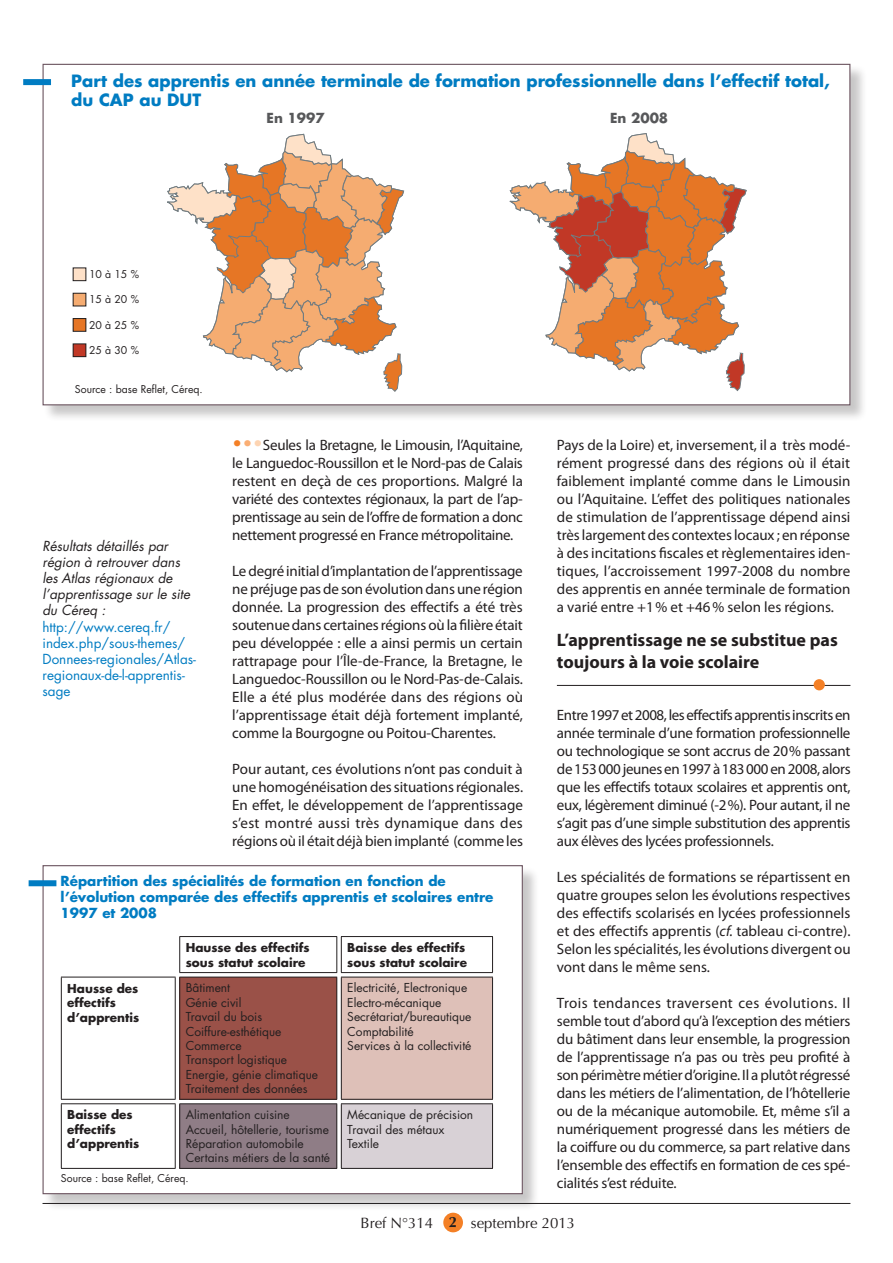
<style>
.page{position:relative;width:893px;height:1263px;background:#fff}
.page>*{position:absolute;margin:0;border:0;box-sizing:border-box;transform-origin:0 0}
.t1{font:700 18px/21.6px "Myriad Pro";color:#231f20}
.t2{font:700 16.5px/19.8px "Futura";color:#007cc2}
.t3{font:15px/18px "Myriad Pro";letter-spacing:-.01em;color:#231f20;text-align:justify}
.t4{font:15px "Optima";color:#231f20}
.t5{font:700 15px "Optima";color:#231f20}
.t6{font:700 13.5px/16.2px "Futura";color:#007cc2}
.t7{font:13.5px/16.2px "Futura";color:#007cc2}
.t8{font:italic 13.5px/16.2px "Futura";color:#231f20}
.t9{font:700 13.5px "Futura";color:#57585a}
.t10{font:12px/14.4px "Futura";color:#231f20}
.t11{font:700 12px/14.4px "Futura";color:#231f20}
.t12{font:10.5px "Futura";color:#231f20}
.s1{font-style:italic}
</style>
<div class="page">
<div style="left:43px;top:866px;width:497px;height:345px;background:#231f20;opacity:.25"></div>
<div style="left:43px;top:866px;width:479px;height:328px;background:#fff"></div>
<div style="left:43px;top:865px;width:480px;height:329px;border:1px solid #6c5560"></div>
<hr style="left:43px;top:1203px;width:807px;height:1px;background:#231f20">
<div style="left:443px;top:1213px;width:20px;height:19px;background:#f48026;border-radius:50%"></div>
<div style="left:43px;top:65px;width:824px;height:358px;background:#231f20;opacity:.25"></div>
<div style="left:43px;top:64px;width:807px;height:341px;background:#fff"></div>
<div style="left:23px;top:79px;width:28px;height:6px;background:#007cc2"></div>
<hr style="left:557px;top:685px;width:293px;height:1px;background:#231f20">
<div style="left:29px;top:880px;width:27px;height:6px;background:#007cc2"></div>
<div style="left:814px;top:679px;width:11px;height:11px;background:#f48026;border-radius:50%"></div>
<div style="left:180px;top:977px;width:157px;height:122px;background:#9a5148"></div>
<div style="left:341px;top:977px;width:152px;height:122px;background:#dec0b8"></div>
<div style="left:180px;top:1104px;width:157px;height:64px;background:#8f7d86"></div>
<div style="left:341px;top:1104px;width:152px;height:64px;background:#d8d1d6"></div>
<hr style="left:179px;top:936px;width:158px;height:1px;background:#231f20">
<hr style="left:179px;top:937px;width:1px;height:35px;background:#231f20">
<hr style="left:336px;top:937px;width:1px;height:35px;background:#231f20">
<hr style="left:179px;top:972px;width:158px;height:1px;background:#231f20">
<hr style="left:341px;top:936px;width:152px;height:1px;background:#231f20">
<hr style="left:341px;top:937px;width:1px;height:35px;background:#231f20">
<hr style="left:492px;top:937px;width:1px;height:35px;background:#231f20">
<hr style="left:341px;top:972px;width:152px;height:1px;background:#231f20">
<hr style="left:61px;top:977px;width:115px;height:1px;background:#231f20">
<hr style="left:61px;top:977px;width:1px;height:122px;background:#231f20">
<hr style="left:175px;top:977px;width:1px;height:122px;background:#231f20">
<hr style="left:61px;top:1099px;width:115px;height:1px;background:#231f20">
<hr style="left:61px;top:1103px;width:115px;height:1px;background:#231f20">
<hr style="left:61px;top:1104px;width:1px;height:64px;background:#231f20">
<hr style="left:175px;top:1104px;width:1px;height:64px;background:#231f20">
<hr style="left:61px;top:1168px;width:115px;height:1px;background:#231f20">
<hr style="left:179px;top:977px;width:158px;height:1px;background:#231f20">
<hr style="left:179px;top:977px;width:1px;height:122px;background:#231f20">
<hr style="left:336px;top:977px;width:1px;height:122px;background:#231f20">
<hr style="left:179px;top:1099px;width:158px;height:1px;background:#231f20">
<hr style="left:341px;top:977px;width:152px;height:1px;background:#231f20">
<hr style="left:341px;top:977px;width:1px;height:122px;background:#231f20">
<hr style="left:492px;top:977px;width:1px;height:122px;background:#231f20">
<hr style="left:341px;top:1099px;width:152px;height:1px;background:#231f20">
<hr style="left:179px;top:1103px;width:158px;height:1px;background:#231f20">
<hr style="left:179px;top:1104px;width:1px;height:64px;background:#231f20">
<hr style="left:336px;top:1104px;width:1px;height:64px;background:#231f20">
<hr style="left:179px;top:1168px;width:158px;height:1px;background:#231f20">
<hr style="left:341px;top:1103px;width:152px;height:1px;background:#231f20">
<hr style="left:341px;top:1104px;width:1px;height:64px;background:#231f20">
<hr style="left:492px;top:1104px;width:1px;height:64px;background:#231f20">
<hr style="left:341px;top:1168px;width:152px;height:1px;background:#231f20">
<svg style="left:167px;top:133px;width:237px;height:259px"></svg>
<svg style="left:509px;top:133px;width:238px;height:259px"></svg>
<div style="left:73px;top:268px;width:13px;height:13px;background:#fee1c8"></div>
<div style="left:73px;top:268px;width:13px;height:13px;border:1px solid #231f20"></div>
<div style="left:73px;top:293px;width:13px;height:13px;background:#f5ac71"></div>
<div style="left:73px;top:293px;width:13px;height:13px;border:1px solid #231f20"></div>
<div style="left:73px;top:319px;width:13px;height:12px;background:#e67625"></div>
<div style="left:73px;top:318px;width:13px;height:13px;border:1px solid #231f20"></div>
<div style="left:73px;top:344px;width:13px;height:13px;background:#c13826"></div>
<div style="left:73px;top:344px;width:13px;height:13px;border:1px solid #231f20"></div>
<p class="t2" style="left:71px;top:70px;width:760px">Part des apprentis en année terminale de formation professionnelle dans l’effectif total, du CAP au DUT</p>
<p class="t12" style="left:89px;top:267px;width:52px">10 à 15 %</p>
<p class="t12" style="left:89px;top:292px;width:52px">15 à 20 %</p>
<p class="t12" style="left:89px;top:318px;width:52px">20 à 25 %</p>
<p class="t12" style="left:89px;top:343px;width:52px">25 à 30 %</p>
<p class="t12" style="left:75px;top:381px;width:129px">Source : base Reflet, Céreq.</p>
<p class="t9" style="left:267px;top:108px;width:60px">En 1997</p>
<p class="t9" style="left:610px;top:108px;width:60px">En 2008</p>
<p class="t8" style="left:43px;top:537px;width:149px">Résultats détaillés par région à retrouver dans les Atlas régionaux de l’apprentissage sur le site du Céreq :</p>
<p class="t7" style="left:43px;top:618px;width:155px">http://www.cereq.fr/ index.php/sous-themes/<br>Donnees-regionales/Atlas&shy;regionaux-de-l-apprentis&shy;sage</p>
<p class="t3" style="left:232px;top:436px;width:292px;text-indent:31px">Seules la Bretagne, le Limousin, l’Aquitaine, le Languedoc-Roussillon et le Nord-pas de Calais restent en deçà de ces proportions. Malgré la variété des contextes régionaux, la part de l’ap&shy;prentissage au sein de l’offre de formation a donc nettement progressé en France métropolitaine.</p>
<p class="t3" style="left:232px;top:562px;width:292px">Le degré initial d’implantation de l’apprentissage ne préjuge pas de son évolution dans une région donnée. La progression des effectifs a été très soutenue dans certaines régions où la filière était peu développée : elle a ainsi permis un certain rattrapage pour l’Île-de-France, la Bretagne, le Languedoc-Roussillon ou le Nord-Pas-de-Calais.<br>Elle a été plus modérée dans des régions où l’apprentissage était déjà fortement implanté, comme la Bourgogne ou Poitou-Charentes.</p>
<p class="t3" style="left:232px;top:760px;width:292px">Pour autant, ces évolutions n’ont pas conduit à une homogénéisation des situations régionales.<br>En effet, le développement de l’apprentissage s’est montré aussi très dynamique dans des régions où il était déjà bien implanté (comme les</p>
<p class="t6" style="left:61px;top:872px;width:434px">Répartition des spécialités de formation en fonction de l’évolution comparée des effectifs apprentis et scolaires entre<br>1997 et 2008</p>
<p class="t11" style="left:186px;top:940px;width:125px">Hausse des effectifs sous statut scolaire</p>
<p class="t11" style="left:347px;top:940px;width:121px">Baisse des effectifs sous statut scolaire</p>
<p class="t11" style="left:67px;top:981px;width:73px">Hausse des effectifs d’apprentis</p>
<p class="t10" style="left:186px;top:981px;width:134px">Bâtiment<br>Génie civil<br>Travail du bois<br>Coiffure-esthétique<br>Commerce<br>Transport logistique<br>Energie, génie climatique<br>Traitement des données</p>
<p class="t10" style="left:347px;top:981px;width:126px">Electricité, Electronique<br>Electro-mécanique<br>Secrétariat/bureautique<br>Comptabilité<br>Services à la collectivité</p>
<p class="t11" style="left:67px;top:1107px;width:73px">Baisse des effectifs d’apprentis</p>
<p class="t10" style="left:186px;top:1107px;width:146px">Alimentation cuisine<br>Accueil, hôtellerie, tourisme<br>Réparation automobile<br>Certains métiers de la santé</p>
<p class="t10" style="left:347px;top:1107px;width:127px">Mécanique de précision<br>Travail des métaux<br>Textile</p>
<p class="t12" style="left:61px;top:1170px;width:129px">Source : base Reflet, Céreq.</p>
<p class="t3" style="left:557px;top:436px;width:295px">Pays de la Loire) et, inversement, il a très modé&shy;rément progressé dans des régions où il était faiblement implanté comme dans le Limousin ou l’Aquitaine. L’effet des politiques nationales de stimulation de l’apprentissage dépend ainsi très largement des contextes locaux ; en réponse à des incitations fiscales et règlementaires iden&shy;tiques, l’accroissement 1997-2008 du nombre des apprentis en année terminale de formation a varié entre +1% et +46% selon les régions.</p>
<p class="t1" style="left:557px;top:629px;width:282px">L’apprentissage ne se substitue pas toujours à la voie scolaire</p>
<p class="t3" style="left:557px;top:706px;width:295px">Entre 1997 et 2008, les effectifs apprentis inscrits en année terminale d’une formation professionnelle ou technologique se sont accrus de 20% passant de 153 000 jeunes en 1997 à 183 000 en 2008, alors que les effectifs totaux scolaires et apprentis ont, eux, légèrement diminué (-2%). Pour autant, il ne s’agit pas d’une simple substitution des apprentis aux élèves des lycées professionnels.</p>
<p class="t3" style="left:557px;top:868px;width:295px">Les spécialités de formations se répartissent en quatre groupes selon les évolutions respectives des effectifs scolarisés en lycées professionnels et des effectifs apprentis (<span class="s1">cf.</span> tableau ci-contre).<br>Selon les spécialités, les évolutions divergent ou vont dans le même sens.</p>
<p class="t3" style="left:557px;top:994px;width:295px">Trois tendances traversent ces évolutions. Il semble tout d’abord qu’à l’exception des métiers du bâtiment dans leur ensemble, la progression de l’apprentissage n’a pas ou très peu profité à son périmètre métier d’origine. Il a plutôt régressé dans les métiers de l’alimentation, de l’hôtellerie ou de la mécanique automobile. Et, même s’il a numériquement progressé dans les métiers de la coiffure ou du commerce, sa part relative dans l’ensemble des effectifs en formation de ces spé&shy;cialités s’est réduite.</p>
<p class="t4" style="left:361px;top:1214px;width:74px">Bref N°314</p>
<p class="t4" style="left:471px;top:1214px;width:106px">septembre 2013</p>
<p class="t5" style="left:449px;top:1213px;width:10px">2</p>
</div>
